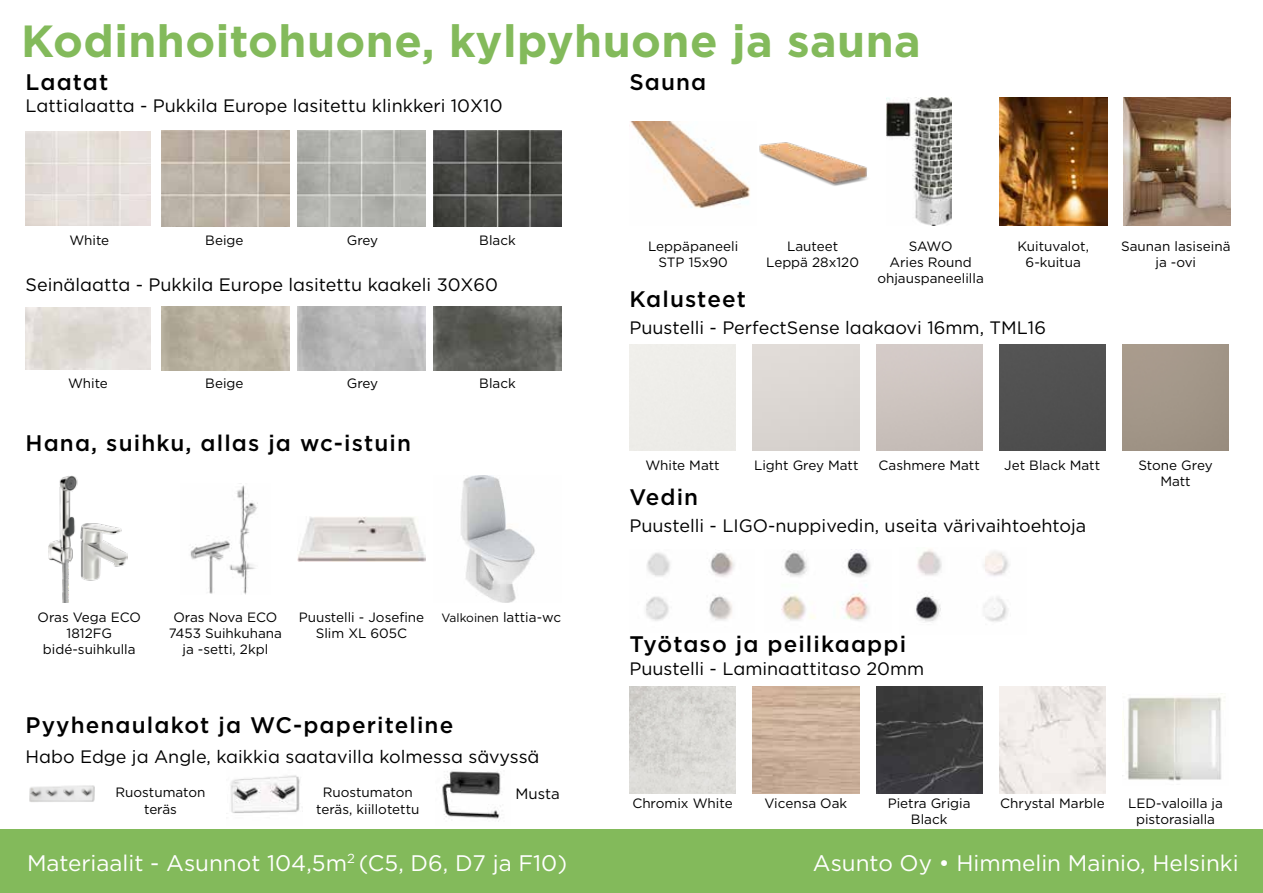
<style>
.page{position:relative;width:1263px;height:893px;background:#fff}
.page>*{position:absolute;margin:0;border:0;box-sizing:border-box;transform-origin:0 0}
.t1{font:700 45px "Gotham";letter-spacing:.01em;color:#83ba5b}
.t2{font:500 22.5px "Gotham";letter-spacing:.05em;color:#000}
.t3{font:22.5px "Gotham";color:#fff}
.t4{font:18px "Gotham";color:#000}
.t5{font:15px "Gotham";color:#000}
.t6{font:13.5px/16.2px "Gotham";color:#000;text-align:center}
.t7{font:12px "Gotham";color:#000}
.s1{font-size:13.5px}
</style>
<div class="page">
<div style="left:0;top:829px;width:1263px;height:64px;background:#83ba5b"></div>
<img style="left:434px;top:131px;width:127px;height:95px">
<img style="left:162px;top:131px;width:127px;height:95px">
<img style="left:298px;top:131px;width:127px;height:95px">
<img style="left:26px;top:132px;width:125px;height:93px">
<img style="left:49px;top:475px;width:79px;height:128px">
<img style="left:190px;top:483px;width:68px;height:111px">
<img style="left:434px;top:307px;width:127px;height:64px">
<img style="left:298px;top:517px;width:127px;height:44px">
<img style="left:461px;top:475px;width:74px;height:128px">
<img style="left:29px;top:785px;width:66px;height:17px">
<img style="left:230px;top:775px;width:70px;height:38px">
<img style="left:442px;top:771px;width:59px;height:51px">
<img style="left:1123px;top:697px;width:102px;height:84px">
<img style="left:629px;top:687px;width:107px;height:106px">
<img style="left:876px;top:687px;width:106px;height:106px">
<img style="left:999px;top:687px;width:107px;height:106px">
<div style="left:999px;top:344px;width:107px;height:107px;background:#505050"></div>
<img style="left:781px;top:550px;width:90px;height:71px">
<img style="left:916px;top:549px;width:93px;height:73px">
<img style="left:646px;top:552px;width:89px;height:69px">
<img style="left:629px;top:121px;width:121px;height:87px">
<img style="left:759px;top:142px;width:108px;height:44px">
<img style="left:887px;top:98px;width:64px;height:127px">
<img style="left:999px;top:98px;width:108px;height:127px">
<img style="left:1123px;top:98px;width:107px;height:127px">
<h1 class="t1" style="left:21px;top:11px;width:901px">Kodinhoitohuone, kylpyhuone ja sauna</h1>
<h3 class="t4" style="left:26px;top:94px;width:478px">Lattialaatta - Pukkila Europe lasitettu klinkkeri 10X10</h3>
<h2 class="t2" style="left:629px;top:68px;width:78px">Sauna</h2>
<h2 class="t2" style="left:26px;top:68px;width:84px">Laatat</h2>
<p class="t6" style="left:69px;top:231px;width:41px">White</p>
<p class="t6" style="left:205px;top:231px;width:40px">Beige</p>
<p class="t6" style="left:347px;top:231px;width:33px">Grey</p>
<p class="t6" style="left:479px;top:231px;width:38px">Black</p>
<h3 class="t4" style="left:26px;top:273px;width:474px">Seinälaatta - Pukkila Europe lasitettu kaakeli 30X60</h3>
<p class="t6" style="left:68px;top:375px;width:41px">White</p>
<p class="t6" style="left:205px;top:375px;width:40px">Beige</p>
<p class="t6" style="left:347px;top:375px;width:33px">Grey</p>
<p class="t6" style="left:479px;top:375px;width:38px">Black</p>
<h2 class="t2" style="left:26px;top:428px;width:387px">Hana, suihku, allas ja wc-istuin</h2>
<p class="t6" style="left:38px;top:609px;width:105px">Oras Vega ECO<br>1812FG bidé-suihkulla</p>
<p class="t6" style="left:169px;top:609px;width:115px">Oras Nova ECO<br>7453 Suihkuhana ja -setti, 2kpl</p>
<p class="t6" style="left:299px;top:609px;width:127px">Puustelli - Josefine<br>Slim XL 605C</p>
<p class="t7" style="left:441px;top:610px;width:121px">Valkoinen <span class="s1">lattia-wc</span></p>
<h2 class="t2" style="left:26px;top:711px;width:429px">Pyyhenaulakot ja WC-paperiteline</h2>
<h3 class="t4" style="left:26px;top:745px;width:516px">Habo Edge ja Angle, kaikkia saatavilla kolmessa sävyssä</h3>
<p class="t6" style="left:116px;top:784px;width:92px">Ruostumaton teräs</p>
<p class="t6" style="left:316px;top:784px;width:105px">Ruostumaton teräs, kiillotettu</p>
<p class="t5" style="left:515px;top:784px;width:46px">Musta</p>
<p class="t6" style="left:648px;top:238px;width:92px">Leppäpaneeli<br>STP 15x90</p>
<p class="t6" style="left:766px;top:238px;width:94px">Lauteet<br>Leppä 28x120</p>
<p class="t6" style="left:877px;top:238px;width:108px">SAWO<br>Aries Round ohjauspaneelilla</p>
<p class="t6" style="left:1017px;top:238px;width:73px">Kuituvalot,<br>6-kuitua</p>
<p class="t6" style="left:1121px;top:238px;width:111px">Saunan lasiseinä ja -ovi</p>
<h2 class="t2" style="left:629px;top:284px;width:118px">Kalusteet</h2>
<h3 class="t4" style="left:629px;top:316px;width:418px">Puustelli - PerfectSense laakaovi 16mm, TML16</h3>
<p class="t6" style="left:645px;top:457px;width:76px">White Matt</p>
<p class="t6" style="left:754px;top:457px;width:106px">Light Grey Matt</p>
<p class="t6" style="left:878px;top:457px;width:103px">Cashmere Matt</p>
<p class="t6" style="left:1004px;top:457px;width:97px">Jet Black Matt</p>
<p class="t6" style="left:1138px;top:457px;width:76px">Stone Grey<br>Matt</p>
<h3 class="t4" style="left:629px;top:514px;width:458px">Puustelli - LIGO-nuppivedin, useita värivaihtoehtoja</h3>
<h2 class="t2" style="left:629px;top:482px;width:70px">Vedin</h2>
<h2 class="t2" style="left:629px;top:629px;width:278px">Työtaso ja peilikaappi</h2>
<h3 class="t4" style="left:629px;top:657px;width:296px">Puustelli - Laminaattitaso 20mm</h3>
<p class="t6" style="left:632px;top:795px;width:102px">Chromix White</p>
<p class="t6" style="left:764px;top:795px;width:84px">Vicensa Oak</p>
<p class="t6" style="left:888px;top:795px;width:84px">Pietra Grigia<br>Black</p>
<p class="t6" style="left:1000px;top:795px;width:106px">Chrystal Marble</p>
<p class="t6" style="left:1128px;top:795px;width:96px">LED-valoilla ja pistorasialla</p>
<h2 class="t3" style="left:27px;top:848px;width:542px">Materiaalit - Asunnot 104,5m<sup>2</sup> (C5, D6, D7 ja F10)</h2>
<h2 class="t3" style="left:813px;top:848px;width:427px">Asunto Oy • Himmelin Mainio, Helsinki</h2>
</div>
